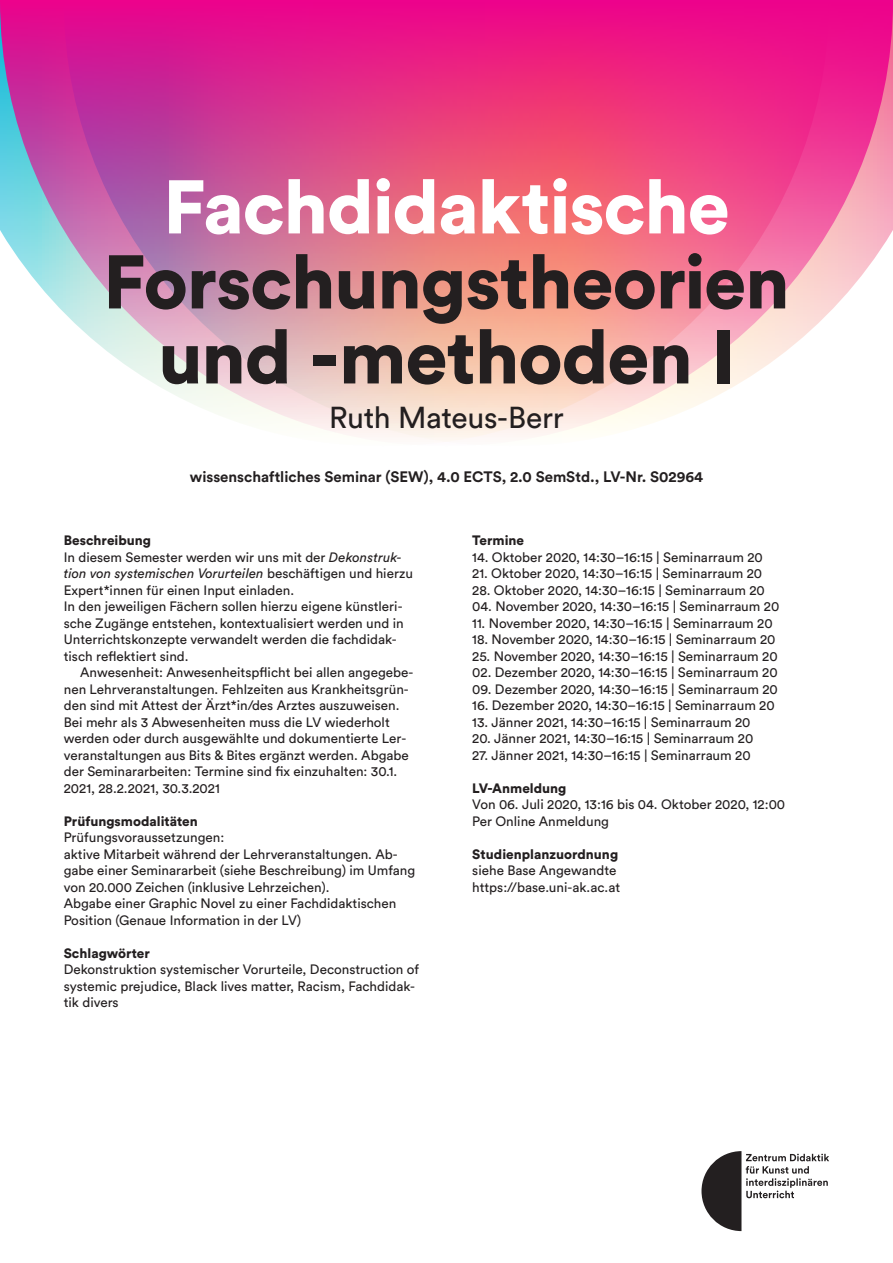
<style>
.page{position:relative;width:893px;height:1263px;background:#fff}
.page>*{position:absolute;margin:0;border:0;box-sizing:border-box;transform-origin:0 0}
.t1{font:900 75px/75px "Circular Std";letter-spacing:-.015em;color:#231f20;text-align:center}
.t2{font:900 75px "Circular Std";letter-spacing:-.015em;color:#fff}
.t3{font:30px "Circular Std";letter-spacing:-.01em;color:#231f20}
.t4{font:700 15px "Circular Std";color:#231f20}
.t5{font:13.5px/16.5px "Circular Std";color:#231f20}
.t6{font:900 13.5px "Circular Std";color:#231f20}
.s1{font-weight:900}
.s2{font-style:italic}
</style>
<div class="page">
<svg style="left:701px;top:1151px;width:128px;height:80px"></svg>
<img style="left:0;top:0;width:893px;height:442px">
<h1 class="t2" style="left:163px;top:157px;width:568px">Fachdidaktische</h1>
<h1 class="t1" style="left:103px;top:243px;width:688px">Forschungstheorien und -methoden I</h1>
<h2 class="t3" style="left:329px;top:400px;width:236px">Ruth Mateus-Berr</h2>
<p class="t4" style="left:190px;top:467px;width:515px">wissenschaftliches Seminar (SEW), 4.0 ECTS, 2.0 SemStd., LV-Nr. S02964</p>
<p class="t5" style="left:64px;top:532px;width:351px"><span class="s1">Beschreibung<br></span>In diesem Semester werden wir uns mit der <span class="s2">Dekonstruk&shy;tion von systemischen Vorurteilen</span> beschäftigen und hierzu Expert*innen für einen Input einladen.<br>In den jeweiligen Fächern sollen hierzu eigene künstleri&shy;sche Zugänge entstehen, kontextualisiert werden und in Unterrichtskonzepte verwandelt werden die fachdidak&shy;tisch reflektiert sind.</p>
<p class="t5" style="left:64px;top:664px;width:351px;text-indent:16px">Anwesenheit: Anwesenheitspflicht bei allen angegebe&shy;nen Lehrveranstaltungen. Fehlzeiten aus Krankheitsgrün&shy;den sind mit Attest der Ärzt*in/des Arztes auszuweisen.<br>Bei mehr als 3 Abwesenheiten muss die LV wiederholt werden oder durch ausgewählte und dokumentierte Ler&shy;veranstaltungen aus Bits &amp; Bites ergänzt werden. Abgabe der Seminararbeiten: Termine sind fix einzuhalten: 30.1.<br>2021, 28.2.2021, 30.3.2021</p>
<p class="t6" style="left:64px;top:812px;width:136px">Prüfungsmodalitäten</p>
<p class="t5" style="left:64px;top:829px;width:353px">Prüfungsvoraussetzungen:<br>aktive Mitarbeit während der Lehrveranstaltungen. Ab&shy;gabe einer Seminararbeit (siehe Beschreibung) im Umfang von 20.000 Zeichen (inklusive Lehrzeichen).<br>Abgabe einer Graphic Novel zu einer Fachdidaktischen Position (Genaue Information in der LV)</p>
<p class="t6" style="left:64px;top:944px;width:88px">Schlagwörter</p>
<p class="t5" style="left:64px;top:961px;width:357px">Dekonstruktion systemischer Vorurteile, Deconstruction of systemic prejudice, Black lives matter, Racism, Fachdidak&shy;tik divers</p>
<p class="t6" style="left:472px;top:531px;width:53px">Termine</p>
<p class="t5" style="left:472px;top:549px;width:292px">14. Oktober 2020, 14:30–16:15 | Seminarraum 20</p>
<p class="t5" style="left:472px;top:565px;width:292px">21. Oktober 2020, 14:30–16:15 | Seminarraum 20</p>
<p class="t5" style="left:472px;top:582px;width:294px">28. Oktober 2020, 14:30–16:15 | Seminarraum 20</p>
<p class="t5" style="left:472px;top:598px;width:309px">04. November 2020, 14:30–16:15 | Seminarraum 20</p>
<p class="t5" style="left:472px;top:615px;width:302px">11. November 2020, 14:30–16:15 | Seminarraum 20</p>
<p class="t5" style="left:472px;top:631px;width:305px">18. November 2020, 14:30–16:15 | Seminarraum 20</p>
<p class="t5" style="left:472px;top:648px;width:307px">25. November 2020, 14:30–16:15 | Seminarraum 20</p>
<p class="t5" style="left:472px;top:664px;width:307px">02. Dezember 2020, 14:30–16:15 | Seminarraum 20</p>
<p class="t5" style="left:472px;top:680px;width:307px">09. Dezember 2020, 14:30–16:15 | Seminarraum 20</p>
<p class="t5" style="left:472px;top:697px;width:304px">16. Dezember 2020, 14:30–16:15 | Seminarraum 20</p>
<p class="t5" style="left:472px;top:713px;width:280px">13. Jänner 2021, 14:30–16:15 | Seminarraum 20</p>
<p class="t5" style="left:472px;top:730px;width:283px">20. Jänner 2021, 14:30–16:15 | Seminarraum 20</p>
<p class="t5" style="left:472px;top:746px;width:280px">27. Jänner 2021, 14:30–16:15 | Seminarraum 20</p>
<p class="t6" style="left:472px;top:779px;width:96px">LV-Anmeldung</p>
<p class="t5" style="left:472px;top:796px;width:314px">Von 06. Juli 2020, 13:16 bis 04. Oktober 2020, 12:00<br>Per Online Anmeldung</p>
<p class="t6" style="left:472px;top:845px;width:147px">Studienplanzuordnung</p>
<p class="t5" style="left:472px;top:862px;width:149px">siehe Base Angewandte https://base.uni-ak.ac.at</p>
</div>
